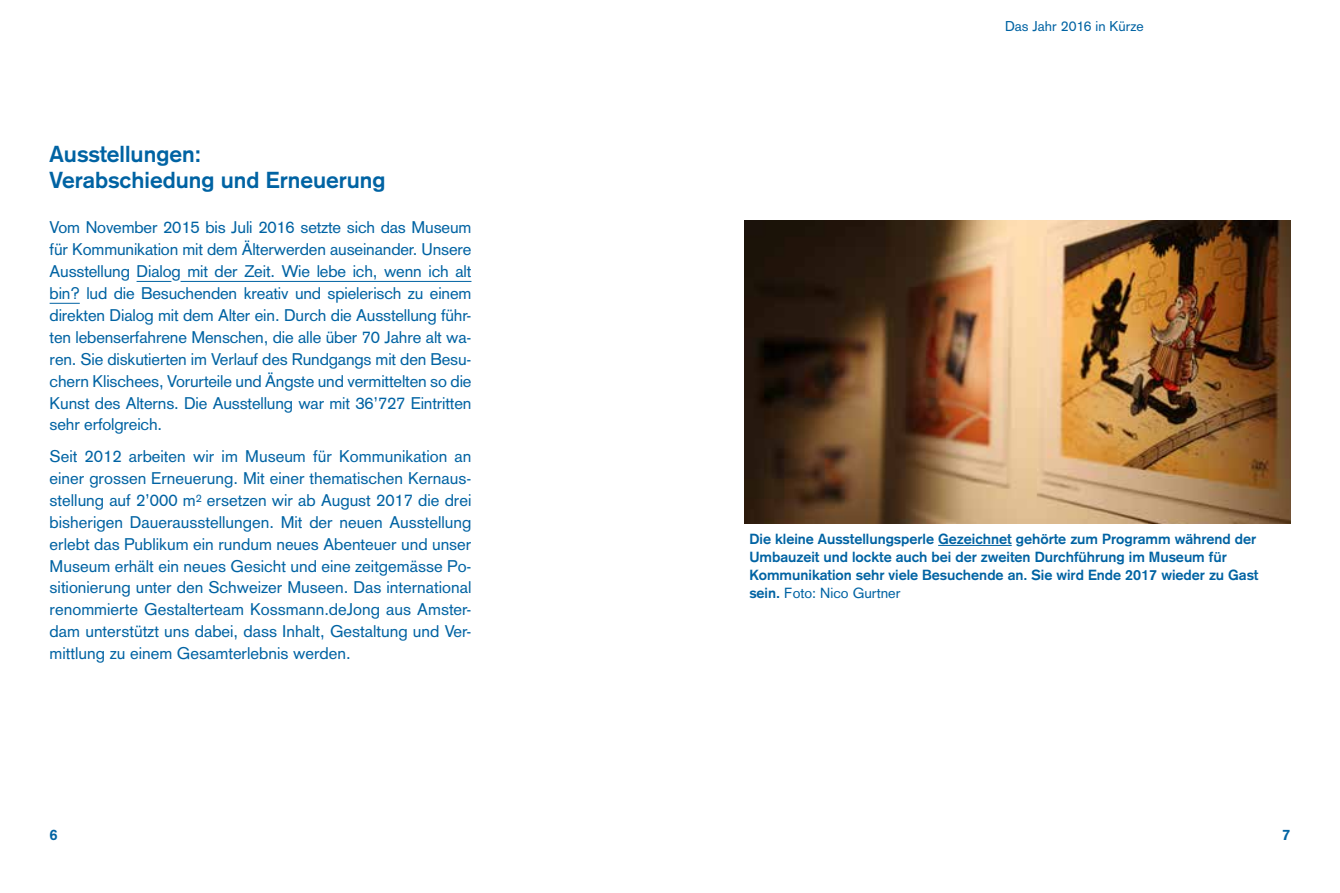
<style>
.page{position:relative;width:1340px;height:893px;background:#fff}
.page>*{position:absolute;margin:0;border:0;box-sizing:border-box;transform-origin:0 0}
.t1{font:700 22.75px/26.2px "Akzidenz Grotesk";color:#0063a3}
.t2{font:16.62px/21.9px "Akzidenz Grotesk";letter-spacing:-.01em;color:#0063a3;text-align:justify}
.t3{font:700 14.88px "Akzidenz Grotesk";color:#0063a3}
.t4{font:700 14.35px/17.8px "Akzidenz Grotesk";color:#0063a3}
.t5{font:14px "Akzidenz Grotesk";color:#0063a3}
.s1{font-weight:400}
</style>
<div class="page">
<hr style="left:137px;top:281px;width:34px;height:1px;background:#0063a3">
<hr style="left:180px;top:281px;width:291px;height:1px;background:#0063a3">
<hr style="left:50px;top:303px;width:30px;height:1px;background:#0063a3">
<hr style="left:938px;top:545px;width:73px;height:1px;background:#0063a3">
<img style="left:744px;top:221px;width:546px;height:302px">
<h1 class="t1" style="left:50px;top:140px;width:337px">Ausstellungen:<br>Verabschiedung und Erneuerung</h1>
<p class="t2" style="left:50px;top:217px;width:423px">Vom November 2015 bis Juli 2016 setzte sich das Museum für Kommunikation mit dem Älterwerden auseinander. Unsere Ausstellung Dialog mit der Zeit. Wie lebe ich, wenn ich alt bin? lud die Besuchenden kreativ und spielerisch zu einem direkten Dialog mit dem Alter ein. Durch die Ausstellung führ&shy;ten lebenserfahrene Menschen, die alle über 70 Jahre alt wa&shy;ren. Sie diskutierten im Verlauf des Rundgangs mit den Besu&shy;chern Klischees, Vorurteile und Ängste und vermittelten so die Kunst des Alterns. Die Ausstellung war mit 36’727 Eintritten sehr erfolgreich.</p>
<p class="t2" style="left:50px;top:445px;width:423px">Seit 2012 arbeiten wir im Museum für Kommunikation an einer grossen Erneuerung. Mit einer thematischen Kernaus&shy;stellung auf 2’000 m<sup>2</sup> ersetzen wir ab August 2017 die drei bisherigen Dauerausstellungen. Mit der neuen Ausstellung erlebt das Publikum ein rundum neues Abenteuer und unser Museum erhält ein neues Gesicht und eine zeitgemässe Po&shy;sitionierung unter den Schweizer Museen. Das international renommierte Gestalterteam Kossmann.deJong aus Amster&shy;dam unterstützt uns dabei, dass Inhalt, Gestaltung und Ver&shy;mittlung zu einem Gesamterlebnis werden.</p>
<p class="t5" style="left:1005px;top:17px;width:140px">Das Jahr 2016 in Kürze</p>
<p class="t4" style="left:749px;top:530px;width:510px">Die kleine Ausstellungsperle Gezeichnet gehörte zum Programm während der Umbauzeit und lockte auch bei der zweiten Durchführung im Museum für Kommunikation sehr viele Besuchende an. Sie wird Ende 2017 wieder zu Gast sein. <span class="s1">Foto: Nico Gurtner</span></p>
<p class="t3" style="left:50px;top:826px;width:10px">6</p>
<p class="t3" style="left:1281px;top:826px;width:10px">7</p>
</div>
